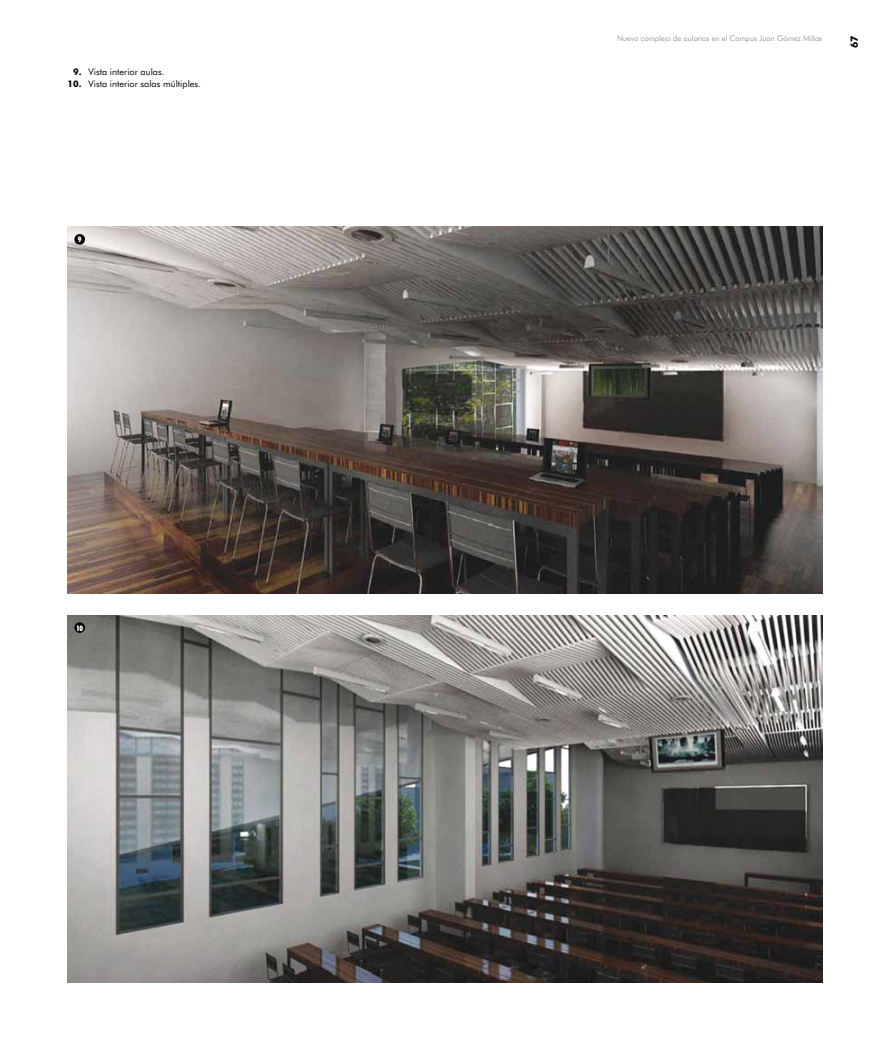
<style>
.page{position:relative;width:886px;height:1046px;background:#fff}
.page>*{position:absolute;margin:0;border:0;box-sizing:border-box;transform-origin:0 0}
.t1{font:700 10px "Futura BT";color:#000}
.t2{font:9px "Futura BT";color:#000}
.t3{font:300 7.75px "Futura BT";color:#87888a}
.t4{font:900 condensed 7.5px "Futura BT";color:#fff}
.s1{font-weight:700}
</style>
<div class="page">
<img style="left:67px;top:227px;width:755px;height:367px">
<img style="left:67px;top:615px;width:755px;height:366px">
<div style="left:74px;top:234px;width:11px;height:10px;background:#000;border-radius:50%"></div>
<div style="left:74px;top:622px;width:11px;height:10px;background:#000;border-radius:50%"></div>
<p class="t2" style="left:73px;top:66px;width:93px"><span class="s1">9.</span> Vista interior aulas.</p>
<p class="t2" style="left:67px;top:79px;width:135px"><span class="s1">10.</span> Vista interior salas múltiples.</p>
<p class="t4" style="left:78px;top:235px;width:5px">9</p>
<p class="t4" style="left:76px;top:623px;width:9px">10</p>
<p class="t3" style="left:617px;top:34px;width:207px">N uevo complejo de aularios en el Campus Juan Gómez Millas</p>
<p class="t1" style="left:848px;top:48px;width:14px;rotate:-90deg">67</p>
</div>
